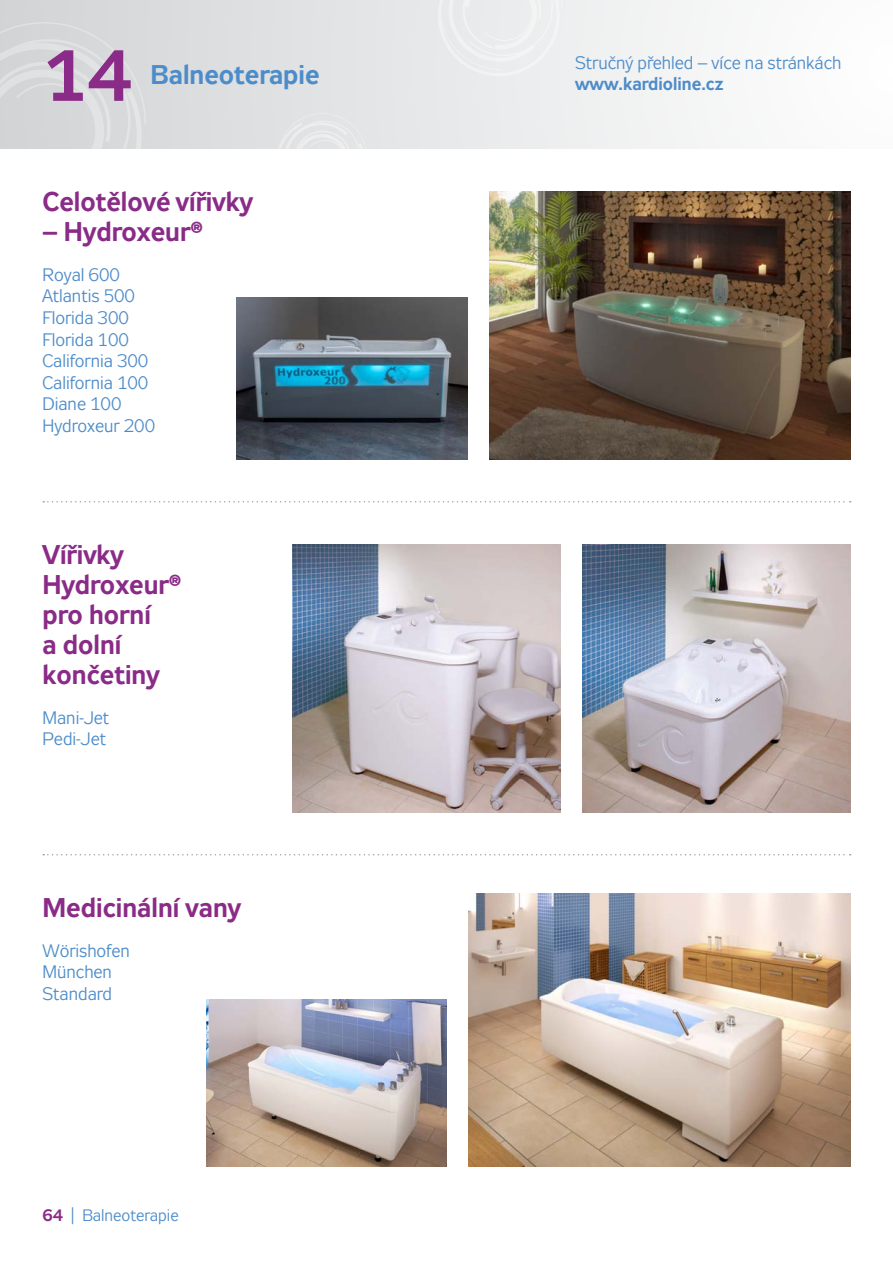
<style>
.page{position:relative;width:893px;height:1263px;background:#fff}
.page>*{position:absolute;margin:0;border:0;box-sizing:border-box;transform-origin:0 0}
.t1{font:72px "Zeppelin 33";color:#8a2b87}
.t2{font:27px/30px "Zeppelin 33";color:#8a2b87}
.t3{font:27px "Zeppelin 33";color:#4d8cca}
.t4{font:18px/21.6px "Zeppelin 31";color:#4d8cca}
.t5{font:18px "Zeppelin 33";color:#4d8cca}
.t6{font:16.5px "Zeppelin 31";color:#4d8cca}
.s1{font-family:"Zeppelin 33";color:#8a2b87}
</style>
<div class="page">
<div style="left:0;top:0;width:893px;height:149px;background:linear-gradient(to right,#d2d3d5,#fefefe)"></div>
<svg style="left:0;top:22px;width:146px;height:127px;background:#d7d9da"></svg>
<div style="left:436px;top:0;width:126px;height:78px;background:#ececed"></div>
<svg style="left:275px;top:113px;width:92px;height:36px;background:#e4e5e6"></svg>
<svg style="left:43px;top:854px;width:808px;height:1px"></svg>
<svg style="left:43px;top:501px;width:808px;height:1px"></svg>
<img style="left:293px;top:544px;width:268px;height:268px">
<img style="left:583px;top:544px;width:267px;height:268px">
<img style="left:489px;top:191px;width:361px;height:268px">
<img style="left:236px;top:298px;width:232px;height:161px">
<img style="left:469px;top:893px;width:381px;height:273px">
<img style="left:207px;top:1000px;width:239px;height:166px">
<h1 class="t1" style="left:43px;top:35px;width:91px">14</h1>
<h2 class="t3" style="left:151px;top:60px;width:171px">Balneoterapie</h2>
<h2 class="t2" style="left:43px;top:189px;width:212px">Celotělové vířivky</h2>
<h2 class="t2" style="left:43px;top:219px;width:162px">– Hydroxeur®</h2>
<p class="t4" style="left:43px;top:265px;width:114px">Royal 600<br>Atlantis 500<br>Florida 300<br>Florida 100<br>California 300<br>California 100<br>Diane 100<br>Hydroxeur 200</p>
<h2 class="t2" style="left:43px;top:542px;width:140px">Vířivky<br>Hydroxeur® pro horní<br>a dolní končetiny</h2>
<p class="t4" style="left:43px;top:708px;width:68px">Mani-Jet<br>Pedi-Jet</p>
<h2 class="t2" style="left:43px;top:895px;width:200px">Medicinální vany</h2>
<p class="t4" style="left:43px;top:941px;width:89px">Wörishofen<br>München<br>Standard</p>
<p class="t6" style="left:43px;top:1206px;width:138px"><span class="s1">64</span> | Balneoterapie</p>
<p class="t4" style="left:575px;top:53px;width:268px">Stručný přehled – více na stránkách</p>
<p class="t5" style="left:575px;top:74px;width:150px">www.kardioline.cz</p>
</div>
